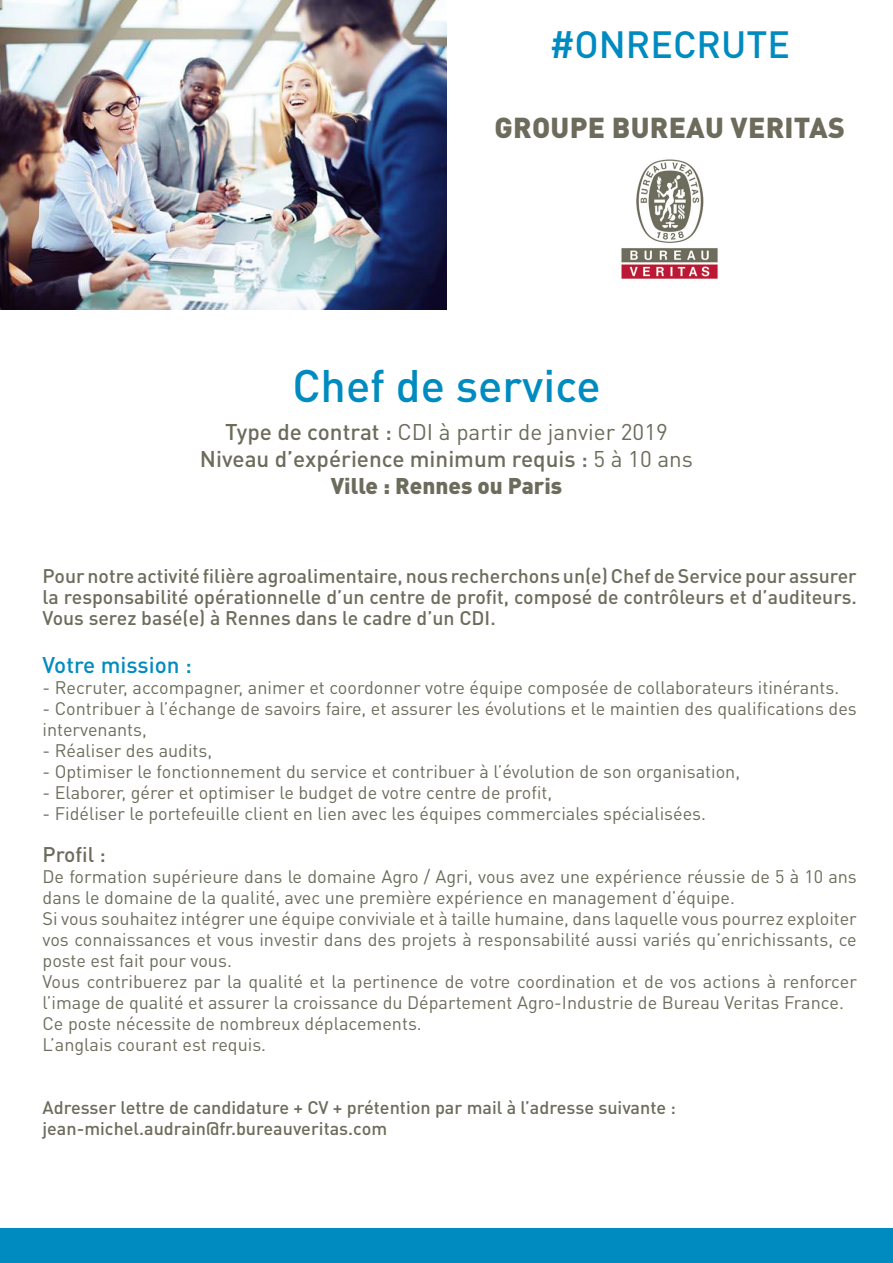
<style>
.page{position:relative;width:893px;height:1263px;background:#fff}
.page>*{position:absolute;margin:0;border:0;box-sizing:border-box;transform-origin:0 0}
.t1{font:500 45px "DIN Pro";color:#008bc0}
.t2{font:500 37.5px "DIN Pro";color:#008bc0}
.t3{font:900 28.5px "DIN Pro";letter-spacing:.01em;color:#6d6c5c}
.t4{font:500 22.5px "DIN Pro";color:#6d6c5c}
.t5{font:22.5px "DIN Pro";color:#6d6c5c}
.t6{font:900 22.5px "DIN Pro";color:#6d6c5c}
.t7{font:500 22.5px "DIN Pro";color:#008bc0}
.t8{font:500 21px "DIN Pro";color:#6d6c5c}
.t9{font:500 19.5px/21px "DIN Pro";color:#6d6c5c;text-align:justify}
.t10{font:18px/21px "DIN Pro";color:#6d6c5c}
.t11{font:500 18px "DIN Pro";color:#6d6c5c}
.s1{font-weight:500}
.s2{font-weight:400}
</style>
<div class="page">
<img style="left:621px;top:159px;width:97px;height:120px">
<img style="left:0;top:0;width:446px;height:310px">
<div style="left:0;top:1229px;width:893px;height:34px;background:#008bc0"></div>
<p class="t2" style="left:549px;top:19px;width:242px">#ONRECRUTE</p>
<p class="t3" style="left:494px;top:108px;width:352px">GROUPE BUREAU VERITAS</p>
<p class="t1" style="left:292px;top:355px;width:310px">Chef de service</p>
<p class="t5" style="left:225px;top:417px;width:444px"><span class="s1">Type de contrat :</span> CDI à partir de janvier 2019</p>
<p class="t4" style="left:200px;top:444px;width:494px">Niveau d’expérience minimum requis : <span class="s2">5 à 10 ans</span></p>
<p class="t6" style="left:331px;top:471px;width:233px">Ville : Rennes ou Paris</p>
<p class="t9" style="left:43px;top:564px;width:816px">Pour notre activité filière agroalimentaire, nous recherchons un(e) Chef de Service pour assurer la responsabilité opérationnelle d’un centre de profit, composé de contrôleurs et d’auditeurs.<br>Vous serez basé(e) à Rennes dans le cadre d’un CDI.</p>
<p class="t7" style="left:43px;top:649px;width:151px">Votre mission :</p>
<p class="t10" style="left:43px;top:676px;width:798px">- Recruter, accompagner, animer et coordonner votre équipe composée de collaborateurs itinérants.</p>
<p class="t10" style="left:43px;top:697px;width:816px">- Contribuer à l’échange de savoirs faire, et assurer les évolutions et le maintien des qualifications des intervenants,</p>
<p class="t10" style="left:43px;top:739px;width:171px">- Réaliser des audits,</p>
<p class="t10" style="left:43px;top:760px;width:699px">- Optimiser le fonctionnement du service et contribuer à l’évolution de son organisation,</p>
<p class="t10" style="left:43px;top:781px;width:511px">- Elaborer, gérer et optimiser le budget de votre centre de profit,</p>
<p class="t10" style="left:43px;top:802px;width:665px">- Fidéliser le portefeuille client en lien avec les équipes commerciales spécialisées.</p>
<p class="t8" style="left:43px;top:840px;width:65px">Profil :</p>
<p class="t10" style="left:43px;top:865px;width:816px">De formation supérieure dans le domaine Agro / Agri, vous avez une expérience réussie de 5 à 10 ans dans le domaine de la qualité, avec une première expérience en management d’équipe.</p>
<p class="t10" style="left:43px;top:907px;width:816px;text-align:justify">Si vous souhaitez intégrer une équipe conviviale et à taille humaine, dans laquelle vous pourrez exploiter vos connaissances et vous investir dans des projets à responsabilité aussi variés qu’enrichissants, ce poste est fait pour vous.</p>
<p class="t10" style="left:43px;top:970px;width:816px">Vous contribuerez par la qualité et la pertinence de votre coordination et de vos actions à renforcer l’image de qualité et assurer la croissance du Département Agro-Industrie de Bureau Veritas France.</p>
<p class="t10" style="left:43px;top:1012px;width:381px">Ce poste nécessite de nombreux déplacements.</p>
<p class="t10" style="left:43px;top:1033px;width:225px">L’anglais courant est requis.</p>
<p class="t11" style="left:43px;top:1095px;width:635px">Adresser lettre de candidature + CV + prétention par mail à l’adresse suivante :</p>
<p class="t11" style="left:43px;top:1116px;width:346px">jean-michel.audrain@fr.bureauveritas.com</p>
</div>
